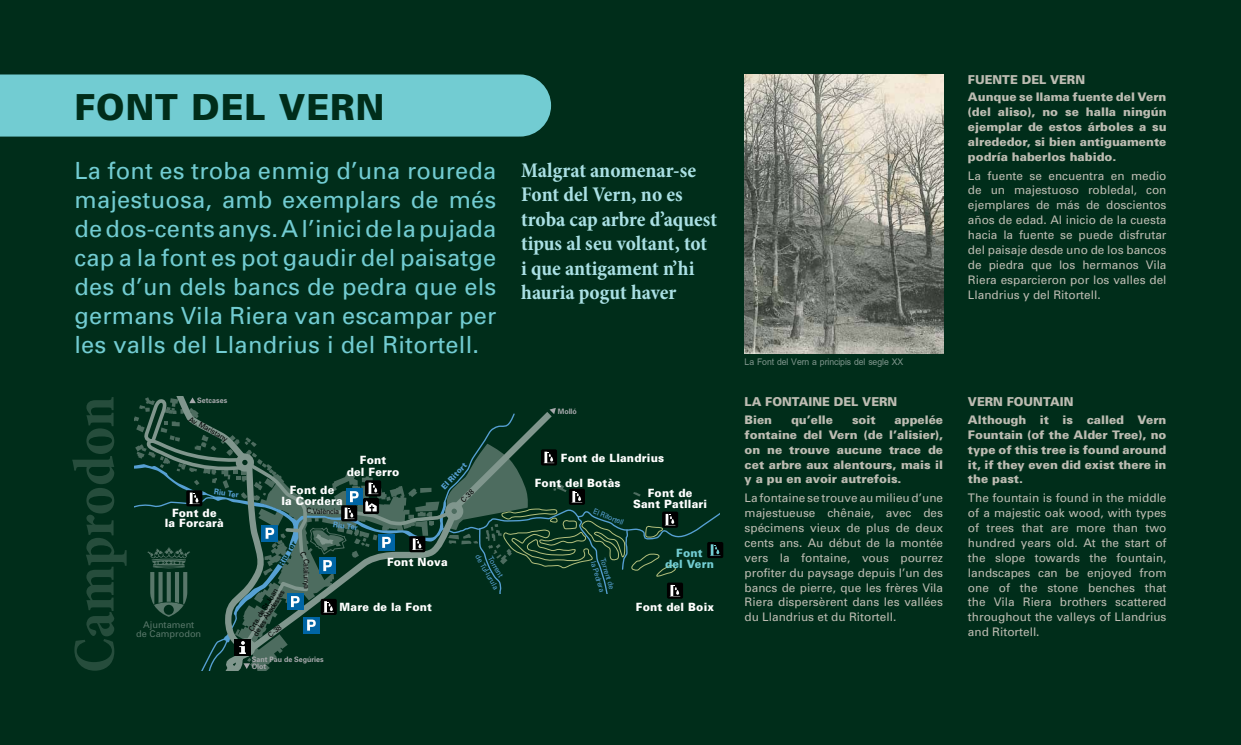
<style>
.page{position:relative;width:1241px;height:745px;background:#fff}
.page>*{position:absolute;margin:0;border:0;box-sizing:border-box;transform-origin:0 0}
.t1{font:700 condensed 59.76px "Minion Pro";letter-spacing:-.01em;color:#264d3c}
.t2{font:900 35.88px "Univers";letter-spacing:.03em;color:#002d1a;scale:.95 1}
.t3{font:23.62px/28.9px "Univers";letter-spacing:.01em;color:#72ccd2;text-align:justify}
.t4{font:700 condensed 21px/24.5px "Minion Pro";letter-spacing:-.005em;color:#aae0e4}
.t5{font:14px "Browallia New";letter-spacing:-.005em;color:#80968d;scale:.95 1}
.t6{font:900 12.25px "Univers";color:#bdbcb2;scale:.95 1}
.t7{font:11.81px/14.9px "Univers";color:#bdbcb2;text-align:justify}
.t8{font:900 11.81px/14.9px "Univers";color:#bdbcb2;text-align:justify}
.t9{font:900 11.38px/11.4px "Univers";letter-spacing:.02em;color:#fff;text-align:center;scale:.95 1}
.t10{font:900 11.38px/11.4px "Univers";letter-spacing:.02em;color:#72ccd2;text-align:center;scale:.95 1}
.t11{font:9.19px/9.6px "Univers";color:#59776a;text-align:center}
.t12{font:700 7.88px "Univers";color:#56a0d3;scale:.95 1}
.t13{font:900 7.88px "Univers";color:#56a0d3;scale:.95 1}
.t14{font:900 7.88px "Univers";color:#002d1a;scale:.95 1}
.t15{font:7.44px/6.3px "Univers";color:#000;scale:.95 1}
.t16{font:7.44px/10.1px "Univers";color:#56a0d3;scale:.95 1}
.t17{font:700 7.44px "Univers";color:#a7a9ac;scale:.95 1}
</style>
<div class="page">
<div style="left:0;top:0;width:1240px;height:744px;background:#002d1a"></div>
<div style="left:0;top:74px;width:551px;height:62px;background:#72ccd2"></div>
<div style="left:707px;top:541px;width:16px;height:16px;background:#000;border-radius:2px"></div>
<img style="left:744px;top:74px;width:199px;height:279px">
<svg style="left:134px;top:396px;width:586px;height:274px"></svg>
<h2 class="t2" style="left:74px;top:85px;width:327px">FONT DEL VERN</h2>
<p class="t3" style="left:74px;top:156px;width:423px">La font es troba enmig d’una roureda majestuosa, amb exemplars de més de dos-cents anys. A l’inici de la pujada cap a la font es pot gaudir del paisatge des d’un dels bancs de pedra que els germans Vila Riera van escampar per les valls del Llandrius i del Ritortell.</p>
<h3 class="t4" style="left:521px;top:157px;width:197px">Malgrat anomenar-se<br>Font del Vern, no es troba cap arbre d’aquest tipus al seu voltant, tot i que antigament n’hi hauria pogut haver</h3>
<h1 class="t1" style="left:53px;top:672px;width:278px;rotate:-90deg">Camprodon</h1>
<p class="t17" style="left:197px;top:396px;width:33px">Setcases</p>
<p class="t15" style="left:191px;top:415px;width:47px;rotate:29deg">Av. Maristany</p>
<p class="t12" style="left:215px;top:486px;width:27px;rotate:7deg">Riu Ter</p>
<p class="t9" style="left:165px;top:507px;width:64px;line-height:10.5px">Font de<br>la Forcarà</p>
<p class="t11" style="left:136px;top:619px;width:66px">Ajuntament<br>de Camprodon</p>
<p class="t17" style="left:557px;top:406px;width:22px">Molló</p>
<p class="t9" style="left:346px;top:454px;width:57px">Font<br>del Ferro</p>
<p class="t9" style="left:281px;top:484px;width:66px;line-height:10.5px">Font de<br>la Cordera</p>
<p class="t12" style="left:334px;top:519px;width:27px;rotate:7deg">Riu Ter</p>
<p class="t15" style="left:307px;top:507px;width:36px;rotate:1deg">C.València</p>
<p class="t13" style="left:439px;top:484px;width:36px;rotate:-47deg">El Ritort</p>
<p class="t15" style="left:460px;top:498px;width:17px;rotate:-45deg">C-38</p>
<p class="t9" style="left:534px;top:445px;width:138px;line-height:24.7px;text-align:left;text-indent:26px">Font de Llandrius<br>Font del Botàs</p>
<p class="t9" style="left:633px;top:487px;width:79px">Font de<br>Sant Patllari</p>
<p class="t16" style="left:595px;top:505px;width:35px;rotate:22deg">El Ritortell</p>
<p class="t14" style="left:276px;top:562px;width:31px;rotate:-59deg">Riu Ter</p>
<p class="t15" style="left:247px;top:630px;width:57px;rotate:-58deg">Crta. de St Joan de les Abadesses</p>
<p class="t15" style="left:309px;top:558px;width:34px;rotate:89deg">Catalunya</p>
<p class="t15" style="left:267px;top:633px;width:17px;rotate:-38deg">C-38</p>
<p class="t17" style="left:252px;top:654px;width:77px">Sant Pau de Segúries</p>
<p class="t17" style="left:252px;top:661px;width:17px">Olot</p>
<p class="t9" style="left:387px;top:555px;width:65px">Font Nova</p>
<p class="t9" style="left:339px;top:601px;width:99px">Mare de la Font</p>
<p class="t16" style="left:482px;top:552px;width:42px;rotate:61deg">de Tul·lurula</p>
<p class="t16" style="left:494px;top:554px;width:25px;rotate:61deg">Torrent</p>
<p class="t16" style="left:607px;top:556px;width:35px;rotate:73deg">Torrent de la Pedrera</p>
<p class="t10" style="left:665px;top:546px;width:53px">Font<br>del Vern</p>
<p class="t9" style="left:635px;top:600px;width:84px">Font del Boix</p>
<p class="t5" style="left:744px;top:353px;width:168px">La Font del Vern a principis del segle XX</p>
<p class="t6" style="left:744px;top:393px;width:162px">LA FONTAINE DEL VERN</p>
<p class="t8" style="left:744px;top:412px;width:29px">Bien</p>
<p class="t8" style="left:791px;top:412px;width:43px">qu’elle</p>
<p class="t8" style="left:851px;top:412px;width:25px">soit</p>
<p class="t8" style="left:744px;top:412px;width:200px;text-indent:150px">appelée fontaine del Vern (de l’alisier), on ne trouve aucune trace de cet arbre aux alentours, mais il y a pu en avoir autrefois.</p>
<p class="t7" style="left:744px;top:490px;width:200px">La fontaine se trouve au milieu d’une majestueuse chênaie, avec des spécimens vieux de plus de deux cents ans. Au début de la montée vers la fontaine, vous pourrez profiter du paysage depuis l’un des bancs de pierre, que les frères Vila Riera dispersèrent dans les vallées du Llandrius et du Ritortell.</p>
<p class="t6" style="left:967px;top:72px;width:125px">FUENTE DEL VERN</p>
<p class="t8" style="left:967px;top:89px;width:200px">Aunque se llama fuente del Vern (del aliso), no se halla ningún ejemplar de estos árboles a su alrededor, si bien antiguamente podría haberlos habido.</p>
<p class="t7" style="left:967px;top:168px;width:200px">La fuente se encuentra en medio de un majestuoso robledal, con ejemplares de más de doscientos años de edad. Al inicio de la cuesta hacia la fuente se puede disfrutar del paisaje desde uno de los bancos de piedra que los hermanos Vila Riera esparcieron por los valles del Llandrius y del Ritortell.</p>
<p class="t6" style="left:967px;top:393px;width:112px">VERN FOUNTAIN</p>
<p class="t8" style="left:967px;top:412px;width:200px">Although it is called Vern Fountain (of the Alder Tree), no type of this tree is found around it, if they even did exist there in the past.</p>
<p class="t7" style="left:967px;top:490px;width:200px">The fountain is found in the middle of a majestic oak wood, with types of trees that are more than two hundred years old. At the start of the slope towards the fountain, landscapes can be enjoyed from one of the stone benches that the Vila Riera brothers scattered throughout the valleys of Llandrius and Ritortell.</p>
</div>
